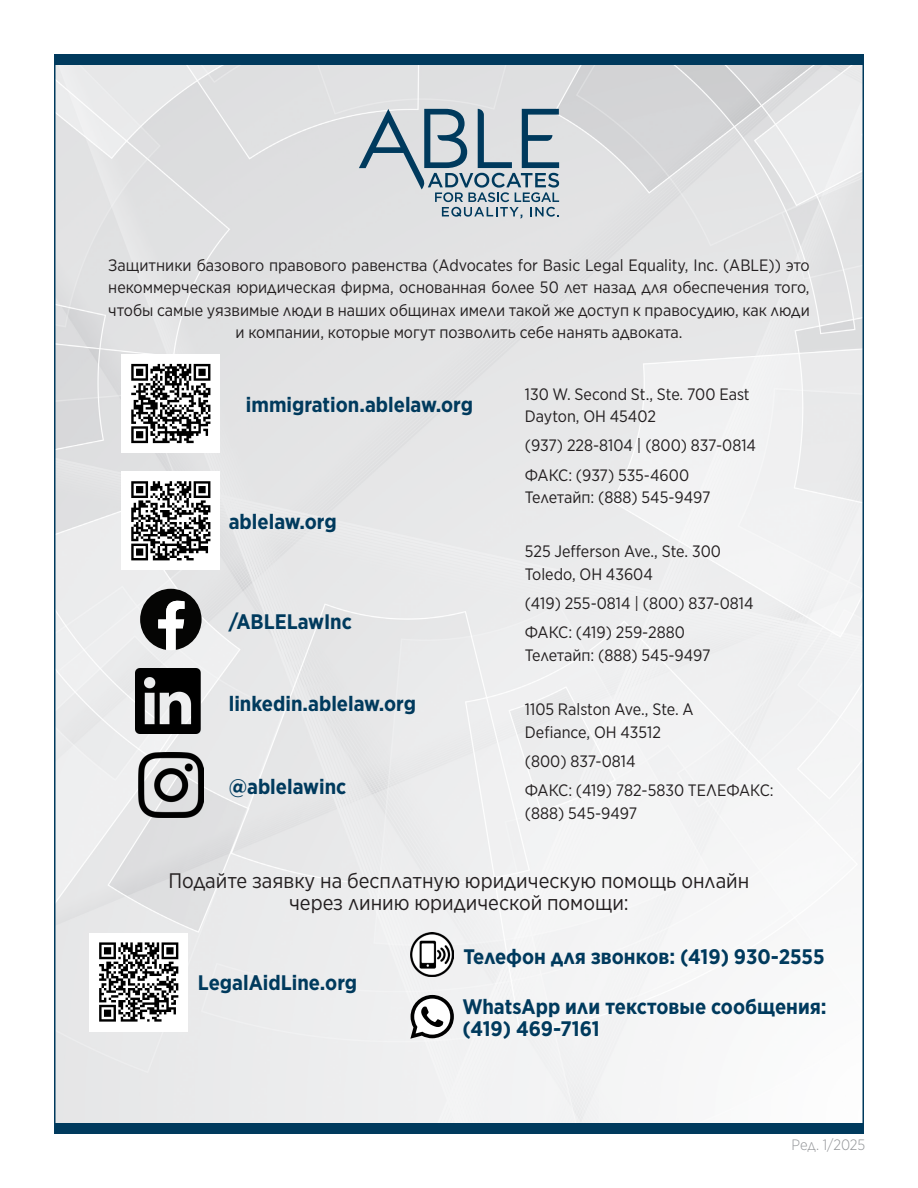
<style>
.page{position:relative;width:918px;height:1188px;background:#fff}
.page>*{position:absolute;margin:0;border:0;box-sizing:border-box;transform-origin:0 0}
.t1{font:700 21px/22.5px "Gotham Narrow";color:#003a5d}
.t2{font:21px/22.5px "Gotham Narrow";color:#231f20;text-align:center}
.t3{font:16.5px/22.5px "Gotham Narrow";color:#231f20}
.t4{font:300 15px "Gotham Narrow";letter-spacing:-.005em;color:#939598}
</style>
<div class="page">
<img style="left:57px;top:65px;width:804px;height:1058px">
<div style="left:54px;top:54px;width:810px;height:11px;background:#003a5d"></div>
<div style="left:54px;top:1123px;width:810px;height:11px;background:#003a5d"></div>
<svg style="left:359px;top:109px;width:200px;height:109px;background:#aebbc4"></svg>
<div style="left:122px;top:472px;width:98px;height:98px;background:#fff"></div>
<svg style="left:131px;top:481px;width:79px;height:79px"></svg>
<div style="left:122px;top:354px;width:98px;height:99px;background:#fff"></div>
<svg style="left:131px;top:364px;width:79px;height:79px"></svg>
<svg style="left:140px;top:589px;width:62px;height:61px"></svg>
<img style="left:136px;top:669px;width:70px;height:65px">
<img style="left:138px;top:753px;width:65px;height:65px">
<div style="left:90px;top:933px;width:98px;height:98px;background:#fff"></div>
<svg style="left:99px;top:942px;width:79px;height:80px"></svg>
<img style="left:410px;top:933px;width:44px;height:43px">
<svg style="left:410px;top:995px;width:44px;height:44px"></svg>
<p class="t3" style="left:108px;top:254px;width:703px;text-align:center">Защитники базового правового равенства (Advocates for Basic Legal Equality, Inc. (ABLE)) это некоммерческая юридическая фирма, основанная более 50 лет назад для обеспечения того, чтобы самые уязвимые люди в наших общинах имели такой же доступ к правосудию, как люди и компании, которые могут позволить себе нанять адвоката.</p>
<p class="t1" style="left:246px;top:393px;width:229px">immigration.ablelaw.org</p>
<p class="t1" style="left:229px;top:510px;width:109px">ablelaw.org</p>
<p class="t1" style="left:229px;top:610px;width:125px">/ABLELawInc</p>
<p class="t1" style="left:229px;top:692px;width:189px">linkedin.ablelaw.org</p>
<p class="t1" style="left:229px;top:775px;width:119px">@ablelawinc</p>
<p class="t3" style="left:525px;top:382px;width:226px">130 W. Second St., Ste. 700 East</p>
<p class="t3" style="left:525px;top:405px;width:133px">Dayton, OH 45402</p>
<p class="t3" style="left:525px;top:434px;width:233px">(937) 228-8104 | (800) 837-0814</p>
<p class="t3" style="left:525px;top:463px;width:166px">ФАКС: (937) 535-4600</p>
<p class="t3" style="left:525px;top:486px;width:187px">Телетайп: (888) 545-9497</p>
<p class="t3" style="left:525px;top:540px;width:198px">525 Jefferson Ave., Ste. 300</p>
<p class="t3" style="left:525px;top:562px;width:130px">Toledo, OH 43604</p>
<p class="t3" style="left:525px;top:592px;width:230px">(419) 255-0814 | (800) 837-0814</p>
<p class="t3" style="left:525px;top:621px;width:162px">ФАКС: (419) 259-2880</p>
<p class="t3" style="left:525px;top:643px;width:187px">Телетайп: (888) 545-9497</p>
<p class="t3" style="left:525px;top:698px;width:170px">1105 Ralston Ave., Ste. A<br>Defiance, OH 43512</p>
<p class="t3" style="left:525px;top:749px;width:112px">(800) 837-0814</p>
<p class="t3" style="left:525px;top:779px;width:250px">ФАКС: (419) 782-5830 ТЕЛЕФАКС: (888) 545-9497</p>
<p class="t2" style="left:169px;top:869px;width:582px">Подайте заявку на бесплатную юридическую помощь онлайн через линию юридической помощи:</p>
<p class="t1" style="left:198px;top:971px;width:161px">LegalAidLine.org</p>
<p class="t1" style="left:463px;top:945px;width:363px">Телефон для звонков: (419) 930-2555</p>
<p class="t1" style="left:462px;top:995px;width:366px">WhatsApp или текстовые сообщения: (419) 469-7161</p>
<p class="t4" style="left:792px;top:1136px;width:75px">Ред. 1/2025</p>
</div>
